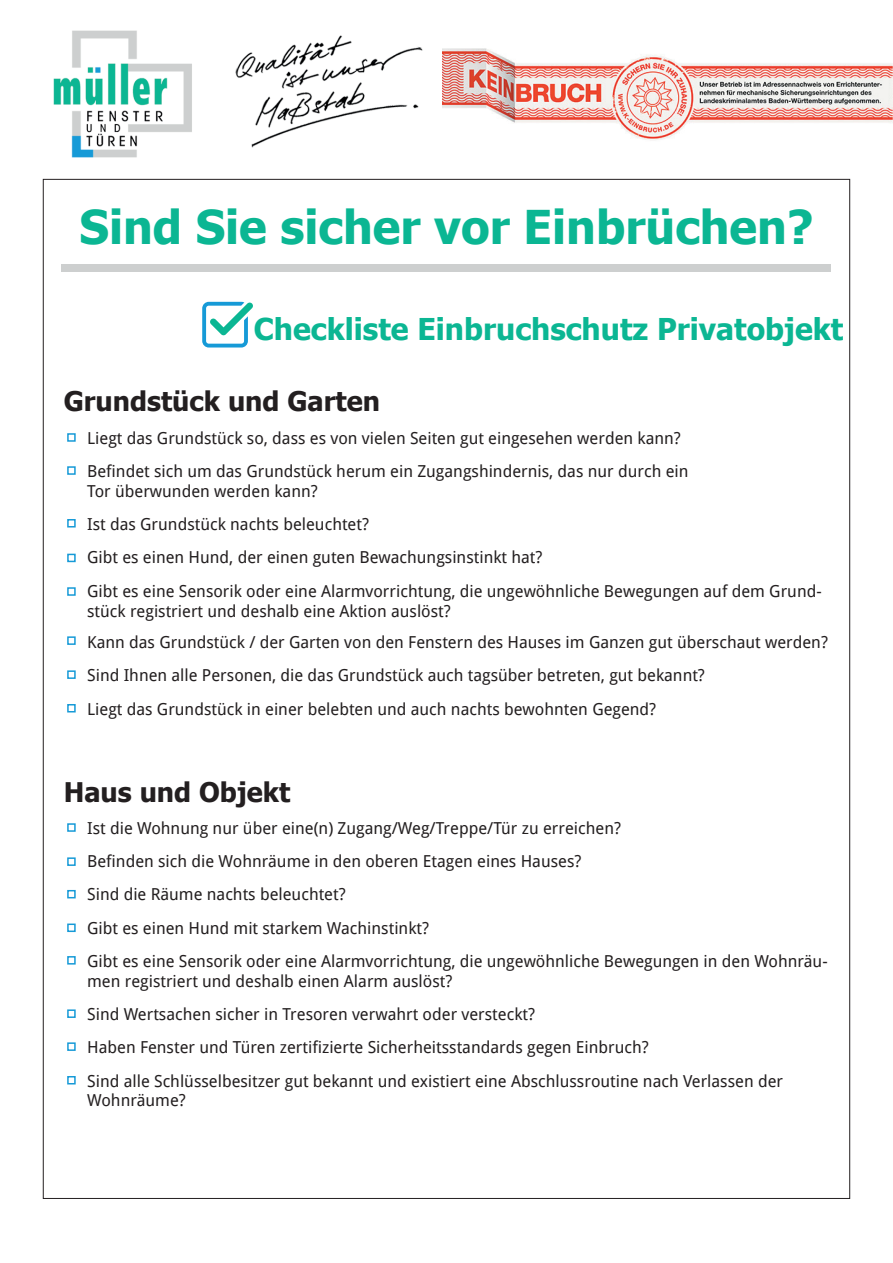
<style>
.page{position:relative;width:893px;height:1263px;background:#fff}
.page>*{position:absolute;margin:0;border:0;box-sizing:border-box;transform-origin:0 0}
.t1{font:700 46.5px "Tahoma";color:#0bb693}
.t2{font:700 30px "Tahoma";color:#0bb693}
.t3{font:700 27px "Tahoma";color:#231f20}
.t4{font:16.5px/33.3px "Droid Sans";color:#231f20}
</style>
<div class="page">
<img style="left:53px;top:30px;width:370px;height:128px">
<svg style="left:202px;top:302px;width:51px;height:45px"></svg>
<img style="left:442px;top:48px;width:451px;height:92px">
<div style="left:67px;top:433px;width:9px;height:9px;border:2px solid #169ad7"></div>
<div style="left:67px;top:823px;width:9px;height:9px;border:2px solid #169ad7"></div>
<div style="left:67px;top:466px;width:9px;height:9px;border:2px solid #169ad7"></div>
<div style="left:67px;top:857px;width:9px;height:9px;border:2px solid #169ad7"></div>
<div style="left:67px;top:519px;width:9px;height:8px;border:2px solid #169ad7"></div>
<div style="left:67px;top:890px;width:9px;height:8px;border:2px solid #169ad7"></div>
<div style="left:67px;top:554px;width:9px;height:8px;border:2px solid #169ad7"></div>
<div style="left:67px;top:923px;width:9px;height:9px;border:2px solid #169ad7"></div>
<div style="left:67px;top:587px;width:9px;height:9px;border:2px solid #169ad7"></div>
<div style="left:67px;top:956px;width:9px;height:8px;border:2px solid #169ad7"></div>
<div style="left:67px;top:636px;width:9px;height:9px;border:2px solid #169ad7"></div>
<div style="left:67px;top:1009px;width:9px;height:9px;border:2px solid #169ad7"></div>
<div style="left:67px;top:670px;width:9px;height:9px;border:2px solid #169ad7"></div>
<div style="left:67px;top:1042px;width:9px;height:9px;border:2px solid #169ad7"></div>
<div style="left:67px;top:704px;width:9px;height:8px;border:2px solid #169ad7"></div>
<div style="left:67px;top:1076px;width:9px;height:8px;border:2px solid #169ad7"></div>
<div style="left:61px;top:264px;width:770px;height:7px;background:#cdcfcf"></div>
<h1 class="t1" style="left:80px;top:194px;width:735px">Sind Sie sicher vor Einbrüchen?</h1>
<h2 class="t2" style="left:254px;top:308px;width:591px">Checkliste Einbruchschutz Privatobjekt</h2>
<h3 class="t3" style="left:64px;top:382px;width:318px">Grundstück und Garten</h3>
<p class="t4" style="left:87px;top:421px;width:603px">Liegt das Grundstück so, dass es von vielen Seiten gut eingesehen werden kann?<br>Befindet sich um das Grundstück herum ein Zugangshindernis, das nur durch ein</p>
<p class="t4" style="left:87px;top:474px;width:736px">Tor überwunden werden kann?<br>Ist das Grundstück nachts beleuchtet?<br>Gibt es einen Hund, der einen guten Bewachungsinstinkt hat?<br>Gibt es eine Sensorik oder eine Alarmvorrichtung, die ungewöhnliche Bewegungen auf dem Grund-</p>
<p class="t4" style="left:87px;top:594px;width:742px;line-height:31.5px">stück registriert und deshalb eine Aktion auslöst?<br>Kann das Grundstück / der Garten von den Fenstern des Hauses im Ganzen gut überschaut werden?</p>
<p class="t4" style="left:87px;top:658px;width:619px">Sind Ihnen alle Personen, die das Grundstück auch tagsüber betreten, gut bekannt?<br>Liegt das Grundstück in einer belebten und auch nachts bewohnten Gegend?</p>
<h3 class="t3" style="left:64px;top:773px;width:228px">Haus und Objekt</h3>
<p class="t4" style="left:87px;top:811px;width:742px">Ist die Wohnung nur über eine(n) Zugang/Weg/Treppe/Tür zu erreichen?<br>Befinden sich die Wohnräume in den oberen Etagen eines Hauses?<br>Sind die Räume nachts beleuchtet?<br>Gibt es einen Hund mit starkem Wachinstinkt?<br>Gibt es eine Sensorik oder eine Alarmvorrichtung, die ungewöhnliche Bewegungen in den Wohnräu-</p>
<p class="t4" style="left:87px;top:964px;width:697px">men registriert und deshalb einen Alarm auslöst?<br>Sind Wertsachen sicher in Tresoren verwahrt oder versteckt?<br>Haben Fenster und Türen zertifizierte Sicherheitsstandards gegen Einbruch?<br>Sind alle Schlüsselbesitzer gut bekannt und existiert eine Abschlussroutine nach Verlassen der</p>
<p class="t4" style="left:87px;top:1083px;width:100px">Wohnräume?</p>
</div>
